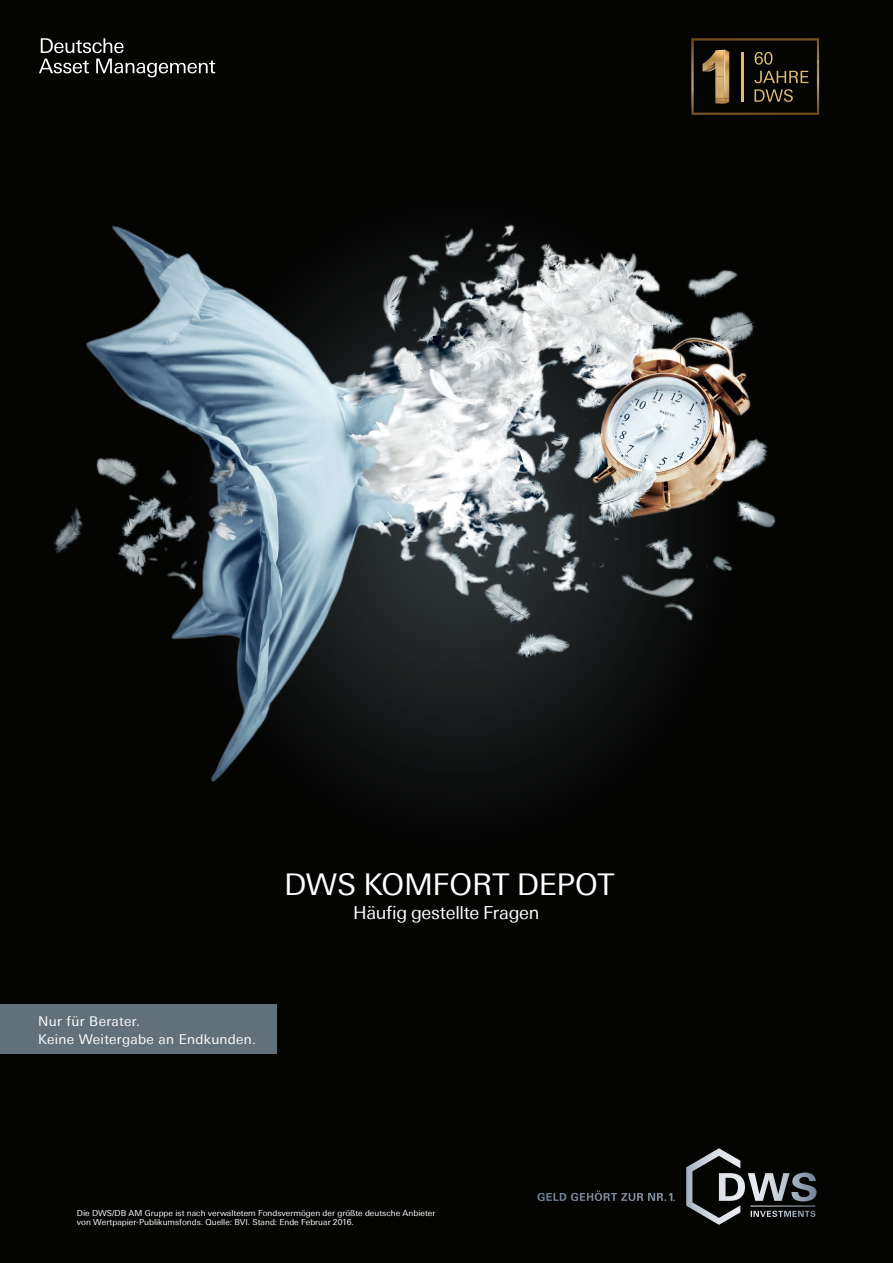
<style>
.page{position:relative;width:893px;height:1263px;background:#040503}
.page>*{position:absolute;margin:0;border:0;box-sizing:border-box;transform-origin:0 0}
.t1{font:30px "Univers Deutsche Bank";letter-spacing:-.01em;color:#fff}
.t2{font:18px "Univers Deutsche Bank";letter-spacing:-.015em;color:#fff}
.t3{font:13.5px/18px "Univers Deutsche Bank";letter-spacing:.02em;color:#fff}
.t4{font:8.25px/8.2px "Univers Deutsche Bank";color:#fff}
</style>
<div class="page">
<svg style="left:41px;top:38px;width:83px;height:15px"></svg>
<svg style="left:39px;top:59px;width:50px;height:14px"></svg>
<svg style="left:96px;top:59px;width:119px;height:18px"></svg>
<svg style="left:686px;top:1148px;width:131px;height:77px"></svg>
<svg style="left:537px;top:1190px;width:138px;height:11px"></svg>
<img style="left:54px;top:224px;width:722px;height:564px">
<svg style="left:691px;top:38px;width:128px;height:77px"></svg>
<img style="left:708px;top:66px;width:16px;height:11px">
<img style="left:715px;top:77px;width:9px;height:21px">
<img style="left:715px;top:98px;width:14px;height:6px">
<div style="left:0;top:1005px;width:277px;height:49px;background:#627179"></div>
<h1 class="t1" style="left:284px;top:867px;width:332px">DWS KOMFORT DEPOT</h1>
<h3 class="t3" style="left:38px;top:1012px;width:219px">Nur für Berater.<br>Keine Weitergabe an Endkunden.</h3>
<h2 class="t2" style="left:353px;top:902px;width:188px">Häufig gestellte Fragen</h2>
<p class="t4" style="left:77px;top:1209px;width:360px">Die DWS/DB AM Gruppe ist nach verwaltetem Fondsvermögen der größte deutsche Anbieter von Wertpapier-Publikumsfonds. Quelle: BVI. Stand: Ende Februar 2016.</p>
</div>
